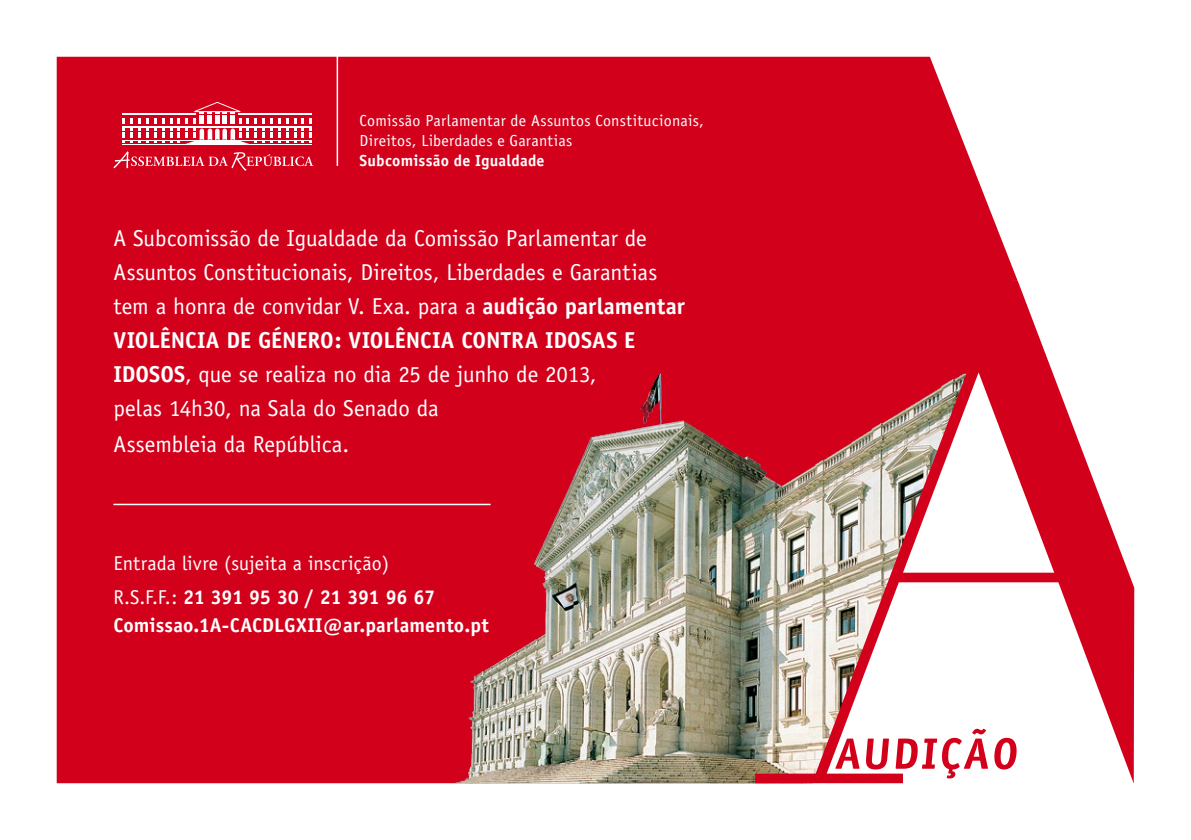
<style>
.page{position:relative;width:1191px;height:840px;background:#fff}
.page>*{position:absolute;margin:0;border:0;box-sizing:border-box;transform-origin:0 0}
.t1{font:23px/34.4px "Officina Sans";color:#fff}
.t2{font:700 20px "Officina Sans";letter-spacing:.005em;color:#fff}
.t3{font:20px "Officina Sans";letter-spacing:.005em;color:#fff}
.t4{font:700 20px "Officina Sans";letter-spacing:-.025em;color:#fff}
.t5{font:16px/20px "Officina Sans";letter-spacing:.015em;color:#fff}
.t6{font:700 16px "Officina Sans";letter-spacing:.015em;color:#fff}
.s1{font-weight:700}
.s2{font-weight:400}
</style>
<div class="page">
<div style="left:57px;top:57px;width:960px;height:725px;background:#d3001c"></div>
<img style="left:438px;top:373px;width:317px;height:409px">
<svg style="left:755px;top:281px;width:379px;height:501px"></svg>
<svg style="left:835px;top:738px;width:24px;height:30px"></svg>
<svg style="left:865px;top:738px;width:24px;height:31px"></svg>
<svg style="left:895px;top:728px;width:122px;height:50px"></svg>
<svg style="left:113px;top:151px;width:200px;height:20px;background:#d92840"></svg>
<hr style="left:122px;top:144px;width:190px;height:1px;background:#fff">
<svg style="left:122px;top:102px;width:190px;height:42px"></svg>
<hr style="left:122px;top:113px;width:74px;height:2px;background:#fff">
<hr style="left:239px;top:113px;width:73px;height:2px;background:#fff">
<hr style="left:336px;top:52px;width:2px;height:114px;background:#fff">
<hr style="left:113px;top:503px;width:377px;height:2px;background:#fff">
<p class="t5" style="left:359px;top:110px;width:346px">Comissão Parlamentar de Assuntos Constitucionais,<br>Direitos, Liberdades e Garantias</p>
<p class="t6" style="left:359px;top:150px;width:186px">Subcomissão de Igualdade</p>
<p class="t1" style="left:113px;top:221px;width:573px">A Subcomissão de Igualdade da Comissão Parlamentar de Assuntos Constitucionais, Direitos, Liberdades e Garantias tem a honra de convidar V. Exa. para a <span class="s1">audição parlamentar VIOLÊNCIA DE GÉNERO: VIOLÊNCIA CONTRA IDOSAS E IDOSOS</span>, que se realiza no dia 25 de junho de 2013,<br>pelas 14h30, na Sala do Senado da<br>Assembleia da República.</p>
<p class="t3" style="left:113px;top:551px;width:277px">Entrada livre (sujeita a inscrição)</p>
<p class="t4" style="left:113px;top:584px;width:323px"><span class="s2">R.S.F.F.:</span> 21 391 95 30 / 21 391 96 67</p>
<p class="t2" style="left:113px;top:612px;width:377px">Comissao.1A-CACDLGXII@ar.parlamento.pt</p>
</div>
